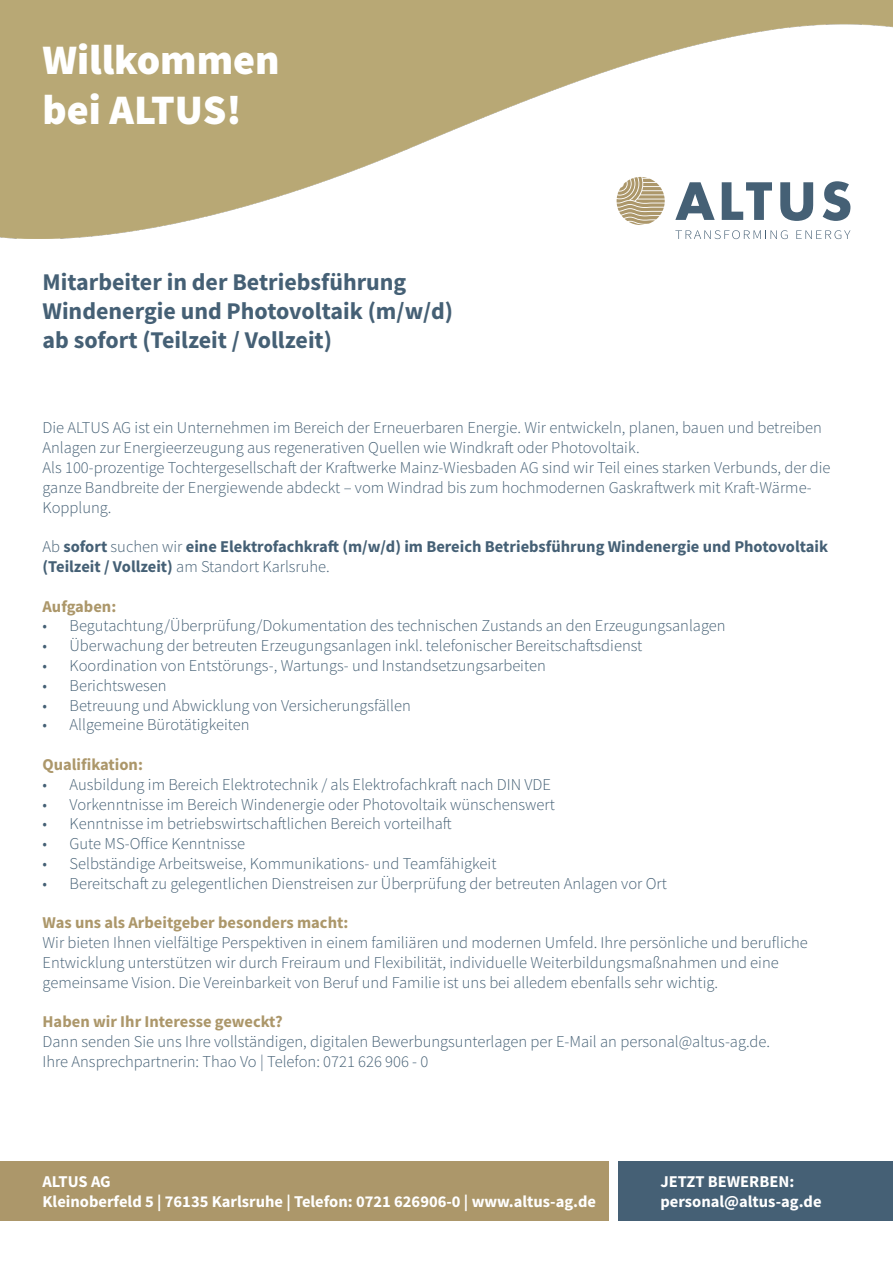
<style>
.page{position:relative;width:893px;height:1263px;background:#fff}
.page>*{position:absolute;margin:0;border:0;box-sizing:border-box;transform-origin:0 0}
.t1{font:900 42px "Source Sans Pro";color:#fff}
.t2{font:700 24px "Source Sans Pro";color:#456075}
.t3{font:300 16.5px/19.8px "Source Sans Pro";color:#456075}
.t4{font:700 16.5px/19.8px "Source Sans Pro";color:#456075}
.t5{font:700 16.5px "Source Sans Pro";color:#fff}
.t6{font:700 16.5px "Source Sans Pro";color:#ac976a}
.s1{font-weight:300}
</style>
<div class="page">
<img style="left:0;top:0;width:893px;height:239px">
<div style="left:0;top:1161px;width:608px;height:59px;background:#ac976a"></div>
<svg style="left:675px;top:182px;width:40px;height:38px"></svg>
<svg style="left:722px;top:182px;width:50px;height:38px"></svg>
<svg style="left:780px;top:182px;width:33px;height:39px"></svg>
<svg style="left:823px;top:181px;width:27px;height:40px"></svg>
<svg style="left:675px;top:230px;width:113px;height:9px"></svg>
<svg style="left:796px;top:230px;width:54px;height:9px"></svg>
<svg style="left:617px;top:177px;width:48px;height:48px"></svg>
<div style="left:618px;top:1161px;width:275px;height:59px;background:#456075"></div>
<p class="t1" style="left:43px;top:31px;width:239px">Willkommen</p>
<p class="t1" style="left:43px;top:81px;width:200px">bei ALTUS!</p>
<p class="t2" style="left:43px;top:266px;width:365px">Mitarbeiter in der Betriebsführung</p>
<p class="t2" style="left:43px;top:295px;width:412px">Windenergie und Photovoltaik (m/w/d)</p>
<p class="t2" style="left:43px;top:324px;width:291px">ab sofort (Teilzeit / Vollzeit)</p>
<p class="t3" style="left:43px;top:418px;width:781px">Die ALTUS AG ist ein Unternehmen im Bereich der Erneuerbaren Energie. Wir entwickeln, planen, bauen und betreiben<br>Anlagen zur Energieerzeugung aus regenerativen Quellen wie Windkraft oder Photovoltaik.</p>
<p class="t3" style="left:43px;top:458px;width:790px">Als 100-prozentige Tochtergesellschaft der Kraftwerke Mainz-Wiesbaden AG sind wir Teil eines starken Verbunds, der die ganze Bandbreite der Energiewende abdeckt – vom Windrad bis zum hochmodernen Gaskraftwerk mit Kraft-Wärme-<br>Kopplung.</p>
<p class="t4" style="left:43px;top:537px;width:787px"><span class="s1">Ab</span> sofort <span class="s1">suchen wir</span> eine Elektrofachkraft (m/w/d) im Bereich Betriebsführung Windenergie und Photovoltaik (Teilzeit / Vollzeit) <span class="s1">am Standort Karlsruhe.</span></p>
<p class="t6" style="left:43px;top:595px;width:75px">Aufgaben:</p>
<p class="t3" style="left:43px;top:616px;width:685px">• Begutachtung/Überprüfung/Dokumentation des technischen Zustands an den Erzeugungsanlagen</p>
<p class="t3" style="left:43px;top:636px;width:601px">• Überwachung der betreuten Erzeugungsanlagen inkl. telefonischer Bereitschaftsdienst</p>
<p class="t3" style="left:43px;top:656px;width:505px">• Koordination von Entstörungs-, Wartungs- und Instandsetzungsarbeiten</p>
<p class="t3" style="left:43px;top:675px;width:126px">• Berichtswesen</p>
<p class="t3" style="left:43px;top:695px;width:370px">• Betreuung und Abwicklung von Versicherungsfällen</p>
<p class="t3" style="left:43px;top:715px;width:209px">• Allgemeine Bürotätigkeiten</p>
<p class="t6" style="left:43px;top:753px;width:102px">Qualifikation:</p>
<p class="t3" style="left:43px;top:774px;width:510px">• Ausbildung im Bereich Elektrotechnik / als Elektrofachkraft nach DIN VDE</p>
<p class="t3" style="left:43px;top:794px;width:514px">• Vorkenntnisse im Bereich Windenergie oder Photovoltaik wünschenswert</p>
<p class="t3" style="left:43px;top:814px;width:411px">• Kenntnisse im betriebswirtschaftlichen Bereich vorteilhaft</p>
<p class="t3" style="left:43px;top:834px;width:204px">• Gute MS-Office Kenntnisse</p>
<p class="t3" style="left:43px;top:854px;width:455px">• Selbständige Arbeitsweise, Kommunikations- und Teamfähigkeit</p>
<p class="t3" style="left:43px;top:873px;width:626px">• Bereitschaft zu gelegentlichen Dienstreisen zur Überprüfung der betreuten Anlagen vor Ort</p>
<p class="t6" style="left:43px;top:912px;width:307px">Was uns als Arbeitgeber besonders macht:</p>
<p class="t3" style="left:43px;top:933px;width:767px">Wir bieten Ihnen vielfältige Perspektiven in einem familiären und modernen Umfeld. Ihre persönliche und berufliche<br>Entwicklung unterstützen wir durch Freiraum und Flexibilität, individuelle Weiterbildungsmaßnahmen und eine gemeinsame Vision. Die Vereinbarkeit von Beruf und Familie ist uns bei alledem ebenfalls sehr wichtig.</p>
<p class="t6" style="left:43px;top:1011px;width:242px">Haben wir Ihr Interesse geweckt?</p>
<p class="t3" style="left:43px;top:1032px;width:729px">Dann senden Sie uns Ihre vollständigen, digitalen Bewerbungsunterlagen per E-Mail an personal@altus-ag.de.</p>
<p class="t3" style="left:43px;top:1052px;width:387px">Ihre Ansprechpartnerin: Thao Vo | Telefon: 0721 626 906 - 0</p>
<p class="t5" style="left:43px;top:1170px;width:70px">ALTUS AG</p>
<p class="t5" style="left:43px;top:1190px;width:555px">Kleinoberfeld 5 | 76135 Karlsruhe | Telefon: 0721 626906-0 | www.altus-ag.de</p>
<p class="t5" style="left:660px;top:1170px;width:135px">JETZT BEWERBEN:</p>
<p class="t5" style="left:660px;top:1190px;width:163px">personal@altus-ag.de</p>
</div>
